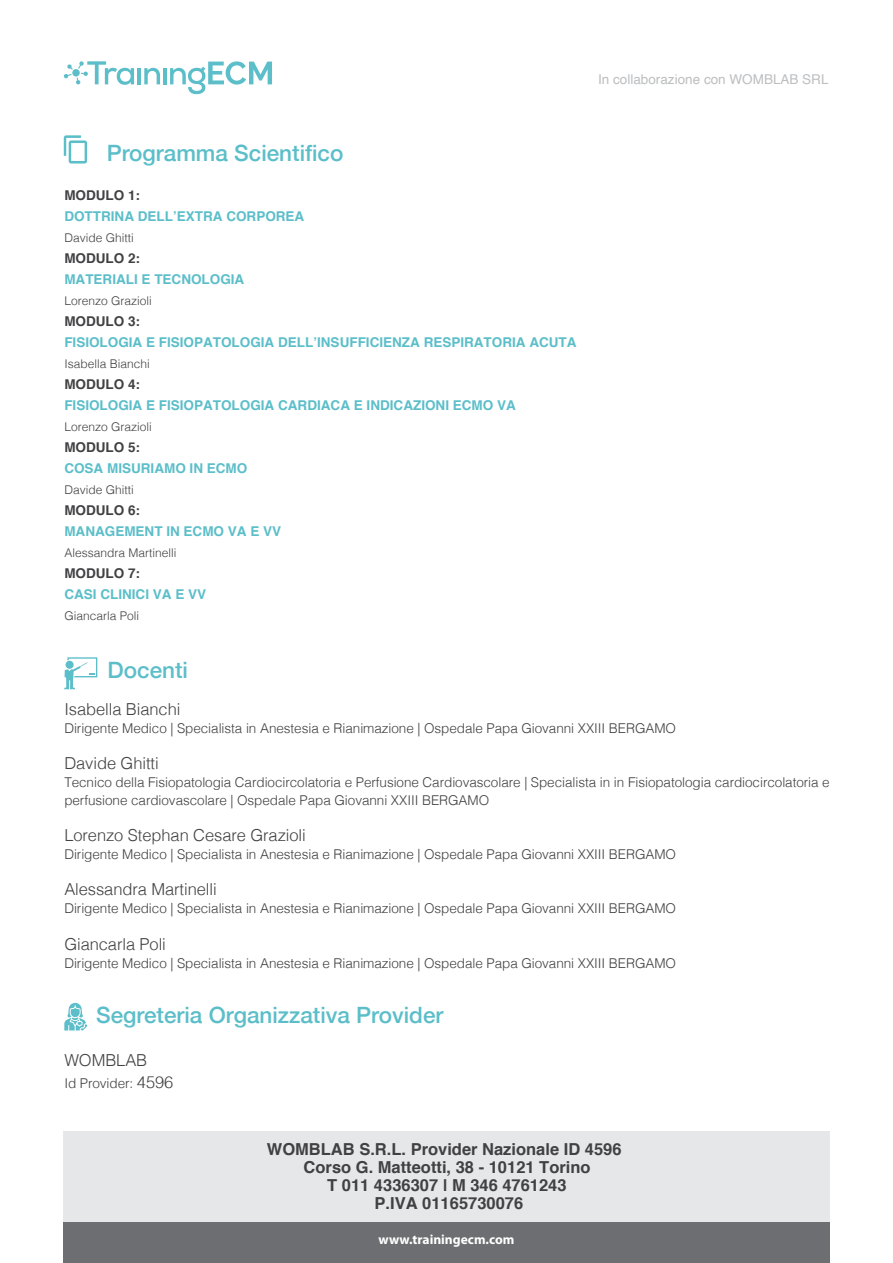
<style>
.page{position:relative;width:893px;height:1263px;background:#fff}
.page>*{position:absolute;margin:0;border:0;box-sizing:border-box;transform-origin:0 0}
.t1{font:500 22.5px "Helvetica Neue";color:#5bbec9}
.t2{font:700 16.5px/18px "Helvetica";color:#414042;text-align:center}
.t3{font:300 16.5px "Helvetica";letter-spacing:-.005em;color:#414042}
.t4{font:300 13.5px/18px "Helvetica";letter-spacing:-.005em;color:#414042}
.t5{font:700 13.5px "Helvetica";color:#5bbec9}
.t6{font:700 13.5px "Helvetica";color:#414042}
.t7{font:13.5px "Helvetica";color:#bcbec0}
.t8{font:700 13.5px "Myriad Pro";color:#fff}
.t9{font:300 12px "Helvetica";color:#414042}
.s1{font-size:16.5px}
</style>
<div class="page">
<svg style="left:64px;top:135px;width:23px;height:29px"></svg>
<div style="left:63px;top:1199px;width:767px;height:64px;background:#6d6e71"></div>
<hr style="left:137px;top:68px;width:4px;height:16px;background:#5bbec9">
<svg style="left:144px;top:68px;width:16px;height:16px"></svg>
<hr style="left:163px;top:68px;width:4px;height:16px;background:#5bbec9">
<svg style="left:170px;top:61px;width:102px;height:33px"></svg>
<svg style="left:64px;top:61px;width:70px;height:24px"></svg>
<div style="left:72px;top:69px;width:8px;height:7px;background:#5bbec9;border-radius:50%"></div>
<div style="left:63px;top:1131px;width:767px;height:90px;background:#e6e7e8"></div>
<svg style="left:64px;top:1003px;width:23px;height:27px"></svg>
<svg style="left:64px;top:657px;width:33px;height:32px"></svg>
<p class="t7" style="left:598px;top:69px;width:232px">In collaborazione con WOMBLAB SRL</p>
<h1 class="t1" style="left:107px;top:135px;width:238px">Programma Scientifico</h1>
<p class="t6" style="left:64px;top:187px;width:77px">MODULO 1:</p>
<p class="t5" style="left:64px;top:208px;width:242px">DOTTRINA DELL’EXTRA CORPOREA</p>
<p class="t9" style="left:64px;top:227px;width:71px">Davide Ghitti</p>
<p class="t6" style="left:64px;top:250px;width:77px">MODULO 2:</p>
<p class="t5" style="left:64px;top:271px;width:182px">MATERIALI E TECNOLOGIA</p>
<p class="t9" style="left:64px;top:290px;width:89px">Lorenzo Grazioli</p>
<p class="t6" style="left:64px;top:313px;width:77px">MODULO 3:</p>
<p class="t5" style="left:64px;top:334px;width:514px">FISIOLOGIA E FISIOPATOLOGIA DELL’INSUFFICIENZA RESPIRATORIA ACUTA</p>
<p class="t9" style="left:64px;top:353px;width:87px">Isabella Bianchi</p>
<p class="t6" style="left:64px;top:376px;width:77px">MODULO 4:</p>
<p class="t5" style="left:64px;top:397px;width:453px">FISIOLOGIA E FISIOPATOLOGIA CARDIACA E INDICAZIONI ECMO VA</p>
<p class="t9" style="left:64px;top:416px;width:89px">Lorenzo Grazioli</p>
<p class="t6" style="left:64px;top:439px;width:77px">MODULO 5:</p>
<p class="t5" style="left:64px;top:460px;width:185px">COSA MISURIAMO IN ECMO</p>
<p class="t9" style="left:64px;top:479px;width:71px">Davide Ghitti</p>
<p class="t6" style="left:64px;top:502px;width:77px">MODULO 6:</p>
<p class="t5" style="left:64px;top:523px;width:218px">MANAGEMENT IN ECMO VA E VV</p>
<p class="t9" style="left:64px;top:542px;width:114px">Alessandra Martinelli</p>
<p class="t6" style="left:64px;top:565px;width:77px">MODULO 7:</p>
<p class="t5" style="left:64px;top:586px;width:143px">CASI CLINICI VA E VV</p>
<p class="t9" style="left:64px;top:605px;width:76px">Giancarla Poli</p>
<h1 class="t1" style="left:108px;top:652px;width:82px">Docenti</h1>
<p class="t3" style="left:64px;top:695px;width:118px">Isabella Bianchi</p>
<p class="t4" style="left:64px;top:719px;width:613px">Dirigente Medico | Specialista in Anestesia e Rianimazione | Ospedale Papa Giovanni XXIII BERGAMO</p>
<p class="t3" style="left:64px;top:749px;width:96px">Davide Ghitti</p>
<p class="t4" style="left:64px;top:773px;width:767px">Tecnico della Fisiopatologia Cardiocircolatoria e Perfusione Cardiovascolare | Specialista in in Fisiopatologia cardiocircolatoria e perfusione cardiovascolare | Ospedale Papa Giovanni XXIII BERGAMO</p>
<p class="t3" style="left:64px;top:821px;width:243px">Lorenzo Stephan Cesare Grazioli</p>
<p class="t4" style="left:64px;top:845px;width:613px">Dirigente Medico | Specialista in Anestesia e Rianimazione | Ospedale Papa Giovanni XXIII BERGAMO</p>
<p class="t3" style="left:64px;top:875px;width:154px">Alessandra Martinelli</p>
<p class="t4" style="left:64px;top:899px;width:613px">Dirigente Medico | Specialista in Anestesia e Rianimazione | Ospedale Papa Giovanni XXIII BERGAMO</p>
<p class="t3" style="left:64px;top:929px;width:103px">Giancarla Poli</p>
<p class="t4" style="left:64px;top:953px;width:613px">Dirigente Medico | Specialista in Anestesia e Rianimazione | Ospedale Papa Giovanni XXIII BERGAMO</p>
<h1 class="t1" style="left:96px;top:997px;width:349px">Segreteria Organizzativa Provider</h1>
<p class="t3" style="left:64px;top:1046px;width:84px">WOMBLAB</p>
<p class="t4" style="left:64px;top:1073px;width:111px">Id Provider: <span class="s1">4596</span></p>
<p class="t2" style="left:267px;top:1139px;width:356px">WOMBLAB S.R.L. Provider Nazionale ID 4596<br>Corso G. Matteotti, 38 - 10121 Torino<br>T 011 4336307 | M 346 4761243<br>P.IVA 01165730076</p>
<p class="t8" style="left:378px;top:1230px;width:137px">www.trainingecm.com</p>
</div>
